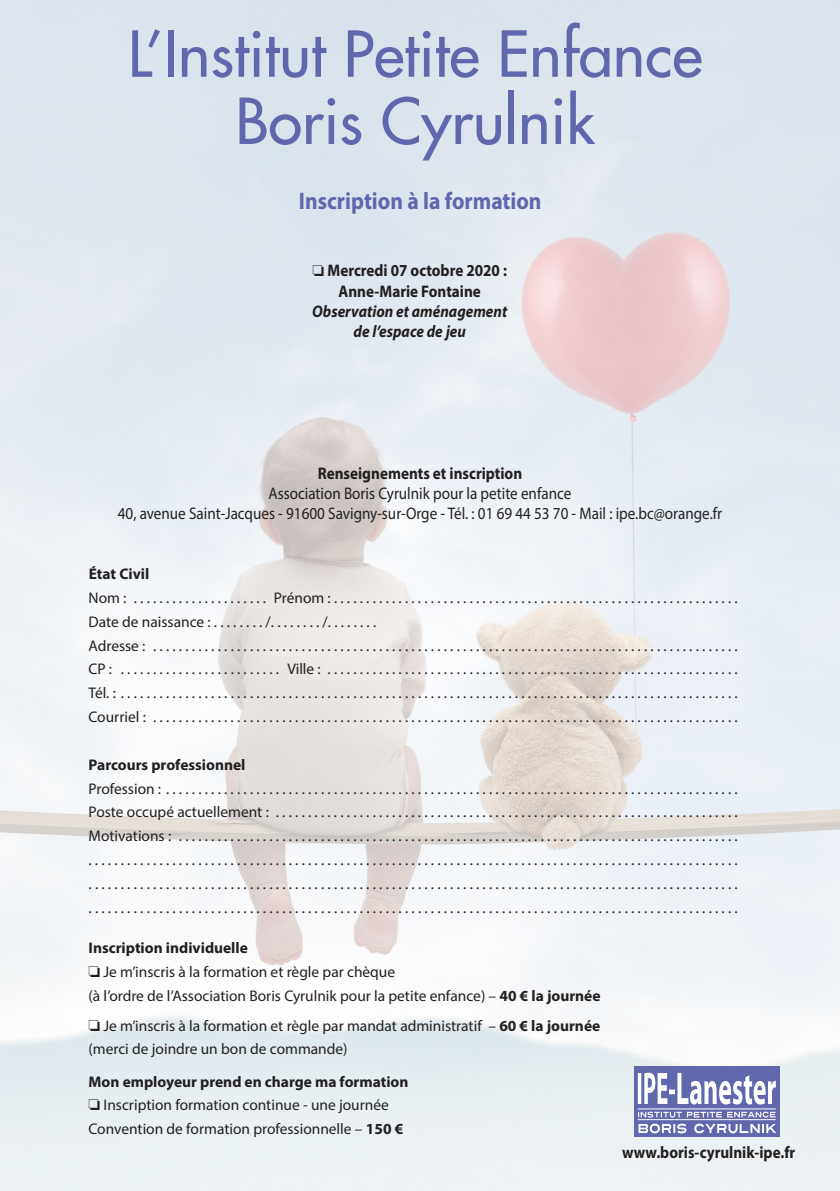
<style>
.page{position:relative;width:840px;height:1191px;background:#fff}
.page>*{position:absolute;margin:0;border:0;box-sizing:border-box;transform-origin:0 0}
.t1{font:61.6px/67.2px "Futura";color:#6067ad;text-align:center}
.t2{font:700 24px "Myriad Pro";color:#6067ad;scale:.9 1}
.t3{font:16.8px/20px "Myriad Pro";color:#231f20;text-align:center;scale:.9 1}
.t4{font:700 16.8px/20.2px "Myriad Pro";color:#231f20;text-align:center;scale:.9 1}
.t5{font:italic 700 16.8px/20.2px "Myriad Pro";color:#231f20;text-align:center;scale:.9 1}
.t6{font:15.4px/23.8px "Myriad Pro";color:#231f20}
.t7{font:700 15.4px "Myriad Pro";color:#231f20}
.s1{font-weight:700}
</style>
<div class="page">
<img style="left:0;top:0;width:839px;height:1191px">
<div style="left:633px;top:1066px;width:146px;height:71px;background:#6067ad"></div>
<svg style="left:638px;top:1111px;width:137px;height:6px"></svg>
<svg style="left:638px;top:1123px;width:137px;height:10px"></svg>
<hr style="left:637px;top:1108px;width:138px;height:1px;background:#fff">
<hr style="left:637px;top:1119px;width:138px;height:1px;background:#fff">
<svg style="left:637px;top:1072px;width:138px;height:32px"></svg>
<h1 class="t1" style="left:128px;top:21px;width:575px">L’Institut Petite Enfance<br>Boris Cyrulnik</h1>
<h2 class="t2" style="left:299px;top:185px;width:271px">Inscription à la formation</h2>
<p class="t4" style="left:312px;top:260px;width:217px">❏ Mercredi 07 octobre 2020 :<br>Anne-Marie Fontaine</p>
<p class="t5" style="left:312px;top:300px;width:218px">Observation et aménagement de l’espace de jeu</p>
<p class="t4" style="left:317px;top:462px;width:228px">Renseignements et inscription</p>
<p class="t3" style="left:118px;top:482px;width:672px">Association Boris Cyrulnik pour la petite enfance<br>40, avenue Saint-Jacques - 91600 Savigny-sur-Orge - Tél. : 01 69 44 53 70 - Mail : ipe.bc@orange.fr</p>
<p class="t7" style="left:89px;top:564px;width:62px">État Civil</p>
<p class="t6" style="left:88px;top:586px;width:650px">Nom : . . . . . . . . . . . . . . . . . . . . . Prénom : ...............................................................<br>Date de naissance : ........ /........ /........<br>Adresse : . . . . . . . . . . . . . . . . . . . . . . . . . . . . . . . . . . . . . . . . . . . . . . . . . . . . . . . . . . . . . . . . . . . . . . . . . . . . . . . . . . . . . . . . . . .<br>CP : . . . . . . . . . . . . . . . . . . . . . . . . . Ville : . . . . . . . . . . . . . . . . . . . . . . . . . . . . . . . . . . . . . . . . . . . . . . . . . . . . . . . . . . . . . . . .<br>Tél. : . . . . . . . . . . . . . . . . . . . . . . . . . . . . . . . . . . . . . . . . . . . . . . . . . . . . . . . . . . . . . . . . . . . . . . . . . . . . . . . . . . . . . . . . . . . . . . . .<br>Courriel : . . . . . . . . . . . . . . . . . . . . . . . . . . . . . . . . . . . . . . . . . . . . . . . . . . . . . . . . . . . . . . . . . . . . . . . . . . . . . . . . . . . . . . . . . . .</p>
<p class="t7" style="left:88px;top:754px;width:158px">Parcours professionnel</p>
<p class="t6" style="left:88px;top:776px;width:650px;text-align:justify">Profession : . . . . . . . . . . . . . . . . . . . . . . . . . . . . . . . . . . . . . . . . . . . . . . . . . . . . . . . . . . . . . . . . . . . . . . . . . . . . . . . . . . . . . . . . .<br>Poste occupé actuellement : . . . . . . . . . . . . . . . . . . . . . . . . . . . . . . . . . . . . . . . . . . . . . . . . . . . . . . . . . . . . . . . . . . . . . . . .<br>Motivations : . . . . . . . . . . . . . . . . . . . . . . . . . . . . . . . . . . . . . . . . . . . . . . . . . . . . . . . . . . . . . . . . . . . . . . . . . . . . . . . . . . . . . . . ..................................... . . . . . . . . . . . . . . . . . . . . . . . . . . . . . . . . . . . . . . . . . . . . . . . . . . . . . . . . . . . . . . . . . ..................................... . . . . . . . . . . . . . . . . . . . . . . . . . . . . . . . . . . . . . . . . . . . . . . . . . . . . . . . . . . . . . . . . . ..................................... . . . . . . . . . . . . . . . . . . . . . . . . . . . . . . . . . . . . . . . . . . . . . . . . . . . . . . . . . . . . . . . . .</p>
<p class="t6" style="left:88px;top:936px;width:513px"><span class="s1">Inscription individuelle<br></span>❏ Je m’inscris à la formation et règle par chèque<br>(à l’ordre de l’Association Boris Cyrulnik pour la petite enfance) – <span class="s1">40 € la journée</span></p>
<p class="t6" style="left:88px;top:1013px;width:513px">❏ Je m’inscris à la formation et règle par mandat administratif – <span class="s1">60 € la journée </span>(merci de joindre un bon de commande)</p>
<p class="t6" style="left:88px;top:1069px;width:321px"><span class="s1">Mon employeur prend en charge ma formation </span>❏ Inscription formation continue - une journée<br>Convention de formation professionnelle – <span class="s1">150 €</span></p>
<p class="t4" style="left:621px;top:1141px;width:194px">www.boris-cyrulnik-ipe.fr</p>
</div>
